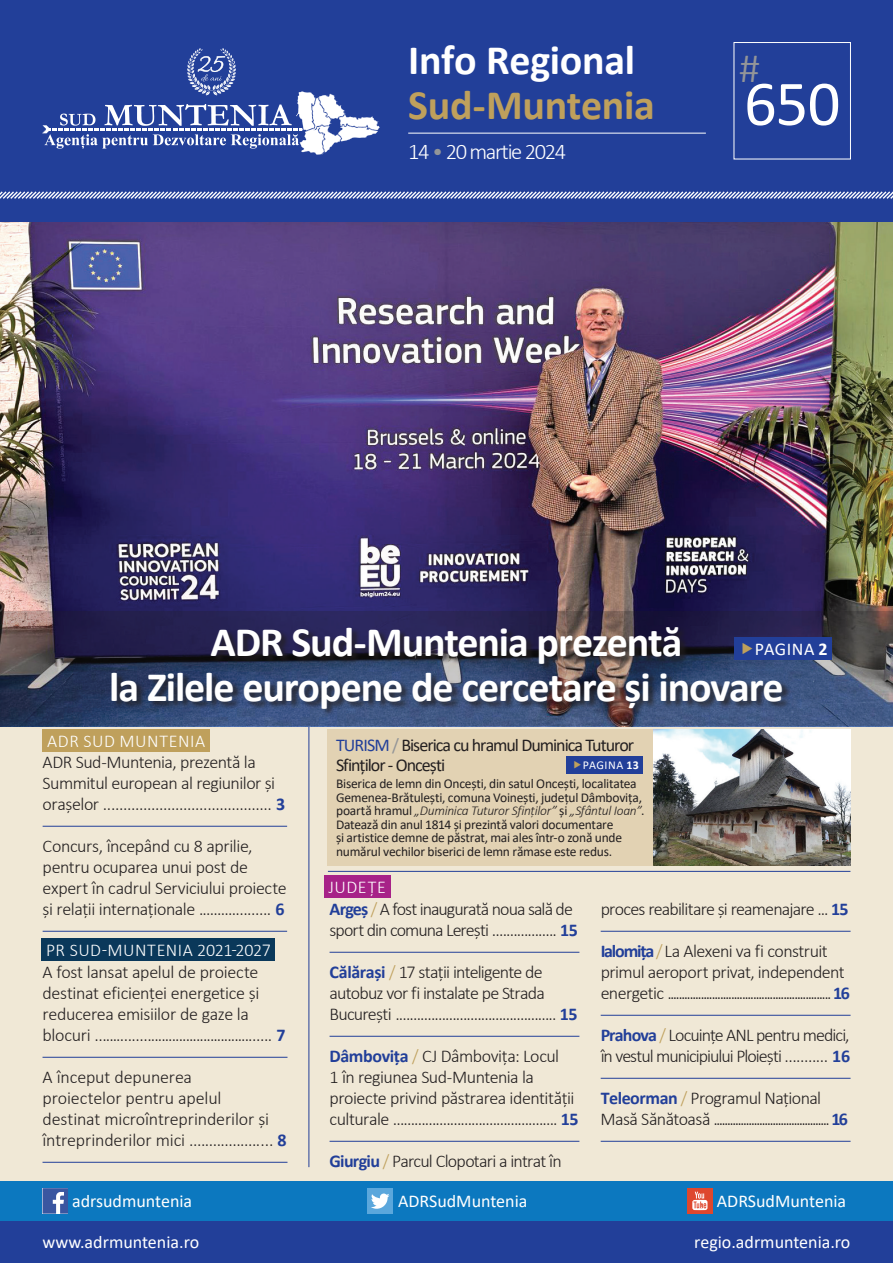
<style>
.page{position:relative;width:893px;height:1263px;background:#fff}
.page>*{position:absolute;margin:0;border:0;box-sizing:border-box;transform-origin:0 0}
.t1{font:64.5px "Calibri";color:#fff}
.t2{font:700 42px/45px "Calibri";letter-spacing:-.025em;color:#fff;text-align:center}
.t3{font:700 42px "Calibri";letter-spacing:-.01em;color:#bfa05c}
.t4{font:300 42px "Calibri";color:#939598}
.t5{font:300 22.5px "Calibri";letter-spacing:-.06em;color:#fff}
.t6{font:300 18px/21px "Calibri";letter-spacing:-.03em;color:#231f20}
.t7{font:300 18px/21px "Calibri";letter-spacing:-.055em;color:#231f20}
.t8{font:300 18px/21px "Calibri";letter-spacing:-.01em;color:#231f20}
.t9{font:18px "Calibri";color:#fff}
.t10{font:18px/19.5px "Calibri";letter-spacing:-.055em;color:#231f20}
.t11{font:300 18px "Calibri";letter-spacing:.025em;color:#fff}
.t12{font:13.5px/13.5px "Calibri";letter-spacing:-.02em;color:#231f20}
.t13{font:12px "Calibri";letter-spacing:.05em;color:#fff}
.s1{color:#939598}
.s2{font-weight:700}
.s3{color:#223f99}
.s4{font-weight:300;font-style:italic}
.s5{font-weight:700;color:#223f99}
.s6{color:#bfa05c}
</style>
<div class="page">
<div style="left:0;top:1220px;width:893px;height:43px;background:#223f99"></div>
<div style="left:0;top:1179px;width:893px;height:41px;background:#0c78bf"></div>
<div style="left:0;top:0;width:893px;height:222px;background:#223f99"></div>
<svg style="left:0;top:191px;width:893px;height:8px"></svg>
<svg style="left:43px;top:48px;width:336px;height:107px"></svg>
<svg style="left:43px;top:1213px;width:25px;height:1px"></svg>
<svg style="left:43px;top:1188px;width:25px;height:25px"></svg>
<div style="left:367px;top:1188px;width:26px;height:25px;background:#5ba7dc"></div>
<svg style="left:371px;top:1193px;width:18px;height:16px"></svg>
<div style="left:687px;top:1188px;width:26px;height:25px;background:#de472e"></div>
<svg style="left:692px;top:1192px;width:15px;height:18px"></svg>
<div style="left:734px;top:42px;width:117px;height:117px;border:1px solid #fff"></div>
<hr style="left:408px;top:133px;width:298px;height:1px;background:#fff">
<div style="left:0;top:726px;width:893px;height:455px;background:#f0e8d6"></div>
<hr style="left:309px;top:648px;width:1px;height:519px;background:#223f99">
<hr style="left:330px;top:952px;width:249px;height:1px;background:#223f99">
<hr style="left:330px;top:1036px;width:249px;height:1px;background:#223f99">
<hr style="left:330px;top:1141px;width:249px;height:1px;background:#223f99">
<hr style="left:601px;top:931px;width:250px;height:1px;background:#223f99">
<hr style="left:601px;top:1015px;width:250px;height:1px;background:#223f99">
<hr style="left:601px;top:1078px;width:250px;height:1px;background:#223f99">
<hr style="left:601px;top:1141px;width:250px;height:1px;background:#223f99">
<div style="left:324px;top:875px;width:66px;height:22px;background:#a72288"></div>
<hr style="left:328px;top:871px;width:522px;height:1px;background:#223f99">
<div style="left:328px;top:729px;width:325px;height:136px;background:#e2d2b3"></div>
<div style="left:567px;top:756px;width:76px;height:18px;background:#223f99"></div>
<hr style="left:43px;top:826px;width:244px;height:1px;background:#223f99">
<hr style="left:43px;top:931px;width:244px;height:1px;background:#223f99">
<div style="left:43px;top:729px;width:167px;height:22px;background:#bfa05c"></div>
<div style="left:41px;top:938px;width:234px;height:22px;background:#0a385a"></div>
<img style="left:653px;top:729px;width:197px;height:136px">
<img style="left:0;top:222px;width:893px;height:389px">
<hr style="left:43px;top:1057px;width:244px;height:1px;background:#223f99">
<hr style="left:43px;top:1162px;width:244px;height:1px;background:#223f99">
<svg style="left:0;top:611px;width:893px;height:115px;background:#3c4060"></svg>
<div style="left:112px;top:627px;width:679px;height:90px;background:#231f20;opacity:.75"></div>
<div style="left:734px;top:637px;width:98px;height:22px;background:#223f99"></div>
<h2 class="t2" style="left:408px;top:37px;width:228px">Info Regional</h2>
<h2 class="t4" style="left:739px;top:42px;width:22px">#</h2>
<h2 class="t3" style="left:408px;top:75px;width:248px">Sud-Muntenia</h2>
<p class="t5" style="left:408px;top:138px;width:160px">14 <span class="s1">•</span> 20 martie 2024</p>
<h1 class="t1" style="left:744px;top:59px;width:98px">650</h1>
<h2 class="t2" style="left:109px;top:618px;width:676px">ADR Sud-Muntenia prezentă<br>la Zilele europene de cercetare și inovare</h2>
<p class="t9" style="left:755px;top:636px;width:74px">PAGINA <span class="s2">2</span></p>
<p class="t11" style="left:47px;top:730px;width:160px">ADR SUD MUNTENIA</p>
<p class="t10" style="left:336px;top:735px;width:300px"><span class="s3">TURISM</span> <span class="s1">/</span> Biserica cu hramul Duminica Tuturor<br>Sfinților - Oncești</p>
<p class="t12" style="left:336px;top:777px;width:310px">Biserica de lemn din Oncești, din satul Oncești, localitatea Gemenea-Brătulești, comuna Voinești, județul Dâmbovița, poartă hramul <span class="s4">„Duminica Tuturor Sfinților”</span> și <span class="s4">„Sfântul Ioan”</span>.<br>Datează din anul 1814 și prezintă valori documentare<br>și artistice demne de păstrat, mai ales într-o zonă unde numărul vechilor biserici de lemn rămase este redus.</p>
<p class="t6" style="left:43px;top:751px;width:215px">ADR Sud-Muntenia, prezentă la</p>
<p class="t13" style="left:583px;top:757px;width:58px">PAGINA <span class="s2">13</span></p>
<p class="t6" style="left:43px;top:772px;width:244px">Summitul european al regiunilor și orașelor .......................................... <span class="s5">3</span></p>
<p class="t6" style="left:43px;top:835px;width:245px">Concurs, începând cu 8 aprilie, pentru ocuparea unui post de expert în cadrul Serviciului proiecte și relații internaționale ................... <span class="s5">6</span></p>
<p class="t11" style="left:329px;top:876px;width:59px">JUDEȚE</p>
<p class="t7" style="left:330px;top:898px;width:250px"><span class="s5">Argeș</span> <span class="s6">/</span> A fost inaugurată noua sală de sport din comuna Lerești .................. <span class="s5">15</span></p>
<p class="t6" style="left:330px;top:961px;width:250px"><span class="s5">Călărași</span> <span class="s6">/</span> 17 stații inteligente de autobuz vor fi instalate pe Strada<br>București ............................................. <span class="s5">15</span></p>
<p class="t6" style="left:330px;top:1045px;width:251px"><span class="s5">Dâmbovița</span> <span class="s6">/</span> CJ Dâmbovița: Locul<br>1 în regiunea Sud-Muntenia la proiecte privind păstrarea identității culturale .............................................. <span class="s5">15</span></p>
<p class="t6" style="left:330px;top:1150px;width:234px"><span class="s5">Giurgiu</span> <span class="s6">/</span> Parcul Clopotari a intrat în</p>
<p class="t6" style="left:601px;top:898px;width:250px">proces reabilitare și reamenajare ... <span class="s5">15</span></p>
<p class="t6" style="left:601px;top:940px;width:251px"><span class="s5">Ialomița</span> <span class="s6">/</span> La Alexeni va fi construit primul aeroport privat, independent energetic ........................................................... <span class="s5">16</span></p>
<p class="t7" style="left:601px;top:1024px;width:251px"><span class="s5">Prahova</span> <span class="s6">/</span> Locuințe ANL pentru medici, în vestul municipiului Ploiești ........... <span class="s5">16</span></p>
<p class="t6" style="left:601px;top:1087px;width:249px"><span class="s5">Teleorman</span> <span class="s6">/</span> Programul Național<br>Masă Sănătoasă ........................................... <span class="s5">16</span></p>
<p class="t11" style="left:46px;top:939px;width:226px">PR SUD-MUNTENIA 2021-2027</p>
<p class="t6" style="left:43px;top:961px;width:244px">A fost lansat apelul de proiecte destinat eficienței energetice și reducerea emisiilor de gaze la blocuri ................................................. <span class="s5">7</span></p>
<p class="t8" style="left:43px;top:1066px;width:246px">A început depunerea<br>proiectelor pentru apelul<br>destinat microîntreprinderilor și întreprinderilor mici ..................... <span class="s5">8</span></p>
<p class="t9" style="left:72px;top:1188px;width:122px">adrsudmuntenia</p>
<p class="t9" style="left:398px;top:1188px;width:131px">ADRSudMuntenia</p>
<p class="t9" style="left:717px;top:1188px;width:131px">ADRSudMuntenia</p>
<p class="t9" style="left:43px;top:1230px;width:158px">www.adrmuntenia.ro</p>
<p class="t9" style="left:694px;top:1230px;width:158px">regio.adrmuntenia.ro</p>
</div>
